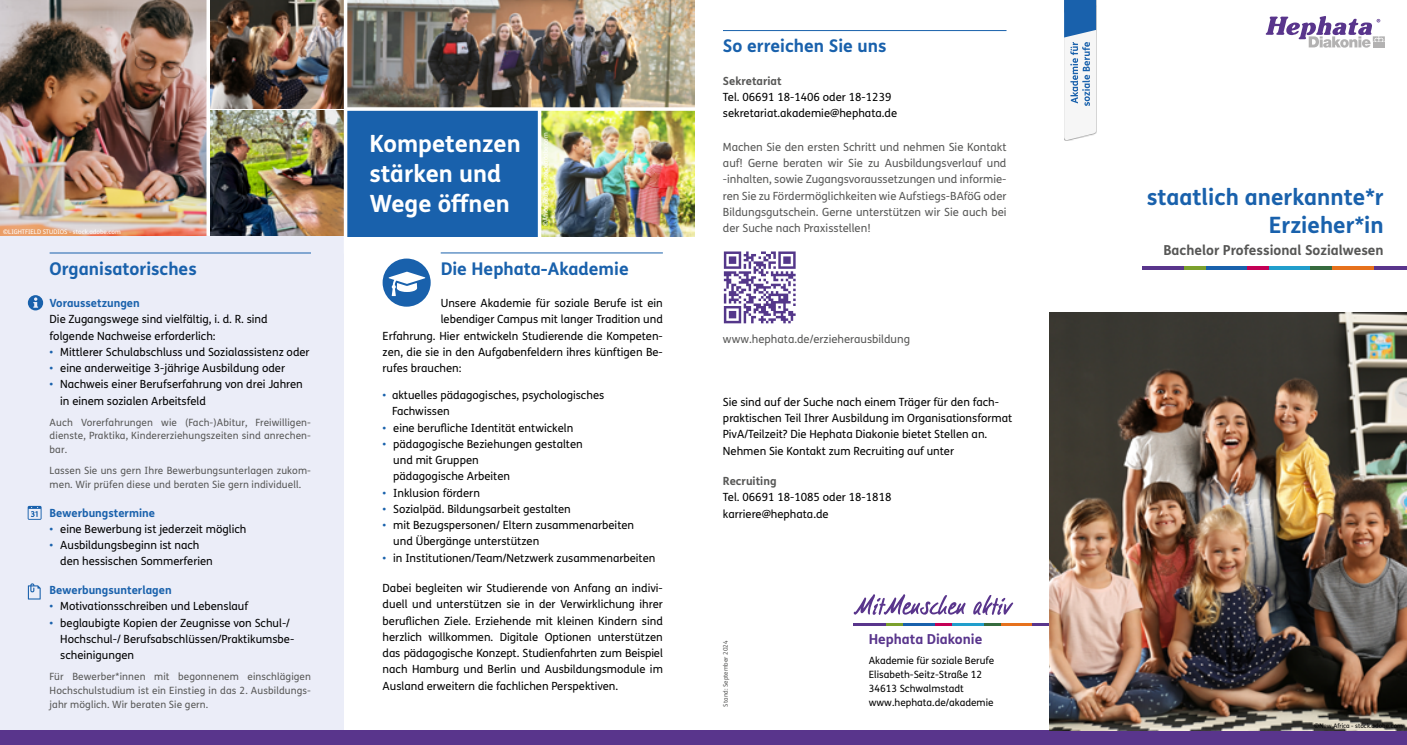
<style>
.page{position:relative;width:1407px;height:745px;background:#fff}
.page>*{position:absolute;margin:0;border:0;box-sizing:border-box;transform-origin:0 0}
.t1{font:700 23.75px/30px "FS Me Pro";color:#fff}
.t2{font:700 22.5px/27.5px "FS Me Pro";color:#1961ac;text-align:right}
.t3{font:700 17.5px "FS Me Pro";color:#1961ac}
.t4{font:700 13.75px "FS Me Pro";color:#575756}
.t5{font:700 13.75px "FS Me Pro";color:#59358c}
.t6{font:11.25px/16.2px "FS Me Pro";color:#000}
.t7{font:11.25px/16.2px "FS Me Pro";color:#575756;text-align:justify}
.t8{font:700 11.25px "FS Me Pro";color:#1961ac}
.t9{font:700 11.25px "FS Me Pro";color:#575756}
.t10{font:10px/13.8px "FS Me Pro";letter-spacing:.01em;color:#575756;text-align:justify}
.t11{font:10px/14.2px "FS Me Pro";color:#000}
.t12{font:6.25px "FS Me Pro";color:#fff}
.t13{font:6.25px "FS Me Pro";color:#000}
.t14{font:6.25px "FS Me Pro";color:#575756}
.s1{color:#1961ac}
</style>
<div class="page">
<div style="left:0;top:219px;width:344px;height:525px;background:#ebedf8"></div>
<svg style="left:28px;top:583px;width:13px;height:16px"></svg>
<svg style="left:28px;top:505px;width:14px;height:14px"></svg>
<svg style="left:28px;top:295px;width:15px;height:15px"></svg>
<div style="left:0;top:730px;width:1407px;height:14px;background:#59358c"></div>
<svg style="left:1265px;top:16px;width:120px;height:32px"></svg>
<svg style="left:1064px;top:0;width:32px;height:140px"></svg>
<hr style="left:1142px;top:266px;width:42px;height:3px;background:#59358c">
<hr style="left:1268px;top:266px;width:43px;height:3px;background:#219ecc">
<hr style="left:1205px;top:266px;width:42px;height:3px;background:#1961ac">
<hr style="left:1332px;top:266px;width:42px;height:3px;background:#e6711c">
<hr style="left:1184px;top:266px;width:21px;height:3px;background:#7ba02d">
<hr style="left:1311px;top:266px;width:21px;height:3px;background:#366b3e">
<hr style="left:1247px;top:266px;width:21px;height:3px;background:#c30055">
<hr style="left:1374px;top:266px;width:33px;height:3px;background:#59358c">
<hr style="left:723px;top:30px;width:283px;height:1px;background:#1961ac">
<svg style="left:853px;top:594px;width:112px;height:20px"></svg>
<svg style="left:973px;top:595px;width:40px;height:19px"></svg>
<hr style="left:854px;top:622px;width:32px;height:3px;background:#59358c">
<hr style="left:951px;top:622px;width:33px;height:3px;background:#219ecc">
<hr style="left:902px;top:622px;width:33px;height:3px;background:#1961ac">
<hr style="left:1000px;top:622px;width:33px;height:3px;background:#e6711c">
<hr style="left:886px;top:622px;width:16px;height:3px;background:#7ba02d">
<hr style="left:984px;top:622px;width:16px;height:3px;background:#366b3e">
<hr style="left:935px;top:622px;width:16px;height:3px;background:#c30055">
<hr style="left:1033px;top:622px;width:16px;height:3px;background:#59358c">
<svg style="left:723px;top:251px;width:73px;height:73px"></svg>
<svg style="left:724px;top:251px;width:71px;height:72px"></svg>
<img style="left:1049px;top:313px;width:358px;height:417px">
<div style="left:347px;top:109px;width:191px;height:127px;background:#1961ac"></div>
<img style="left:541px;top:111px;width:153px;height:125px">
<img style="left:347px;top:0;width:347px;height:107px">
<svg style="left:210px;top:107px;width:485px;height:4px"></svg>
<hr style="left:441px;top:252px;width:222px;height:1px;background:#1961ac">
<img style="left:0;top:0;width:206px;height:236px">
<svg style="left:206px;top:0;width:4px;height:236px"></svg>
<img style="left:210px;top:111px;width:134px;height:125px">
<img style="left:210px;top:0;width:134px;height:108px">
<hr style="left:344px;top:0;width:3px;height:253px;background:#fff">
<div style="left:383px;top:258px;width:48px;height:48px;background:#1961ac;border-radius:50%"></div>
<svg style="left:389px;top:271px;width:36px;height:25px"></svg>
<hr style="left:50px;top:252px;width:261px;height:1px;background:#1961ac">
<p class="t12" style="left:3px;top:228px;width:119px">©LIGHTFIELD STUDIOS - stock.adobe.com</p>
<h3 class="t3" style="left:50px;top:255px;width:149px">Organisatorisches</h3>
<p class="t8" style="left:50px;top:294px;width:92px">Voraussetzungen</p>
<p class="t6" style="left:50px;top:311px;width:220px">Die Zugangswege sind vielfältig, i. d. R. sind folgende Nachweise erforderlich:</p>
<p class="t6" style="left:50px;top:343px;width:262px"><span class="s1">•</span> Mittlerer Schulabschluss und Sozialassistenz oder</p>
<p class="t6" style="left:50px;top:359px;width:237px"><span class="s1">•</span> eine anderweitige 3-jährige Ausbildung oder</p>
<p class="t6" style="left:60px;top:376px;width:244px;text-indent:-11px"><span class="s1">•</span> Nachweis einer Berufserfahrung von drei Jahren in einem sozialen Arbeitsfeld</p>
<p class="t10" style="left:50px;top:415px;width:263px">Auch Vorerfahrungen wie (Fach-)Abitur, Freiwilligen&shy;dienste, Praktika, Kindererziehungszeiten sind anrechen&shy;bar.</p>
<p class="t10" style="left:50px;top:463px;width:263px">Lassen Sie uns gern Ihre Bewerbungsunterlagen zukom&shy;men. Wir prüfen diese und beraten Sie gern individuell.</p>
<p class="t8" style="left:50px;top:503px;width:107px">Bewerbungstermine</p>
<p class="t6" style="left:50px;top:520px;width:198px"><span class="s1">•</span> eine Bewerbung ist jederzeit möglich</p>
<p class="t6" style="left:60px;top:536px;width:154px;text-indent:-11px"><span class="s1">•</span> Ausbildungsbeginn ist nach den hessischen Sommerferien</p>
<p class="t8" style="left:50px;top:581px;width:124px">Bewerbungsunterlagen</p>
<p class="t6" style="left:50px;top:597px;width:200px"><span class="s1">•</span> Motivationsschreiben und Lebenslauf</p>
<p class="t6" style="left:60px;top:614px;width:236px;text-indent:-11px"><span class="s1">•</span> beglaubigte Kopien der Zeugnisse von Schul-/<br>Hochschul-/ Berufsabschlüssen/Praktikumsbe&shy;scheinigungen</p>
<p class="t10" style="left:50px;top:669px;width:263px">Für Bewerber*innen mit begonnenem einschlägigen Hochschulstudium ist ein Einstieg in das 2. Ausbildungs&shy;jahr möglich. Wir beraten Sie gern.</p>
<h1 class="t1" style="left:369px;top:127px;width:153px">Kompetenzen stärken und<br>Wege öffnen</h1>
<p class="t12" style="left:541px;top:226px;width:96px;rotate:-90deg">©Africa Studio - stock.adobe.com</p>
<h3 class="t3" style="left:441px;top:254px;width:190px">Die Hephata-Akademie</h3>
<p class="t6" style="left:441px;top:294px;width:224px">Unsere Akademie für soziale Berufe ist ein</p>
<p class="t6" style="left:441px;top:311px;width:224px">lebendiger Campus mit langer Tradition und</p>
<p class="t6" style="left:383px;top:327px;width:282px">Erfahrung. Hier entwickeln Studierende die Kompeten-</p>
<p class="t6" style="left:383px;top:343px;width:282px">zen, die sie in den Aufgabenfeldern ihres künftigen Be-</p>
<p class="t6" style="left:383px;top:359px;width:80px">rufes brauchen:</p>
<p class="t6" style="left:392px;top:386px;width:214px;text-indent:-9px"><span class="s1">•</span> aktuelles pädagogisches, psychologisches<br>Fachwissen</p>
<p class="t6" style="left:383px;top:419px;width:192px"><span class="s1">•</span> eine berufliche Identität entwickeln</p>
<p class="t6" style="left:393px;top:435px;width:191px;text-indent:-11px"><span class="s1">•</span> pädagogische Beziehungen gestalten und mit Gruppen<br>pädagogische Arbeiten</p>
<p class="t6" style="left:383px;top:484px;width:99px"><span class="s1">•</span> Inklusion fördern</p>
<p class="t6" style="left:383px;top:500px;width:190px"><span class="s1">•</span> Sozialpäd. Bildungsarbeit gestalten</p>
<p class="t6" style="left:393px;top:516px;width:242px;text-indent:-11px"><span class="s1">•</span> mit Bezugspersonen/ Eltern zusammenarbeiten und Übergänge unterstützen</p>
<p class="t6" style="left:383px;top:549px;width:274px"><span class="s1">•</span> in Institutionen/Team/Netzwerk zusammenarbeiten</p>
<p class="t6" style="left:383px;top:579px;width:282px;text-align:justify">Dabei begleiten wir Studierende von Anfang an indivi&shy;duell und unterstützen sie in der Verwirklichung ihrer beruflichen Ziele. Erziehende mit kleinen Kindern sind herzlich willkommen. Digitale Optionen unterstützen das pädagogische Konzept. Studienfahrten zum Beispiel nach Hamburg und Berlin und Ausbildungsmodule im Ausland erweitern die fachlichen Perspektiven.</p>
<h3 class="t3" style="left:723px;top:32px;width:165px">So erreichen Sie uns</h3>
<p class="t9" style="left:723px;top:72px;width:60px">Sekretariat</p>
<p class="t6" style="left:723px;top:89px;width:176px">Tel. 06691 18-1406 oder 18-1239 sekretariat.akademie@hephata.de</p>
<p class="t7" style="left:723px;top:138px;width:285px">Machen Sie den ersten Schritt und nehmen Sie Kontakt auf! Gerne beraten wir Sie zu Ausbildungsverlauf und -inhalten, sowie Zugangsvoraussetzungen und informie&shy;ren Sie zu Fördermöglichkeiten wie Aufstiegs-BAföG oder Bildungsgutschein. Gerne unterstützen wir Sie auch bei der Suche nach Praxisstellen!</p>
<p class="t7" style="left:723px;top:330px;width:189px">www.hephata.de/erzieherausbildung</p>
<p class="t6" style="left:723px;top:393px;width:291px">Sie sind auf der Suche nach einem Träger für den fach&shy;praktischen Teil Ihrer Ausbildung im Organisationsformat PivA/Teilzeit? Die Hephata Diakonie bietet Stellen an.<br>Nehmen Sie Kontakt zum Recruiting auf unter</p>
<p class="t9" style="left:723px;top:472px;width:55px">Recruiting</p>
<p class="t6" style="left:723px;top:488px;width:170px">Tel. 06691 18-1085 oder 18-1818 karriere@hephata.de</p>
<p class="t14" style="left:721px;top:706px;width:67px;rotate:-90deg">Stand: September 2024</p>
<p class="t5" style="left:869px;top:628px;width:115px">Hephata Diakonie</p>
<p class="t11" style="left:869px;top:652px;width:127px">Akademie für soziale Berufe<br>Elisabeth-Seitz-Straße 12<br>34613 Schwalmstadt www.hephata.de/akademie</p>
<h2 class="t2" style="left:1147px;top:182px;width:238px">staatlich anerkannte*r<br>Erzieher*in</h2>
<p class="t4" style="left:1163px;top:240px;width:222px">Bachelor Professional Sozialwesen</p>
<p class="t13" style="left:1314px;top:721px;width:90px">©New Africa - stock.adobe.com</p>
</div>
